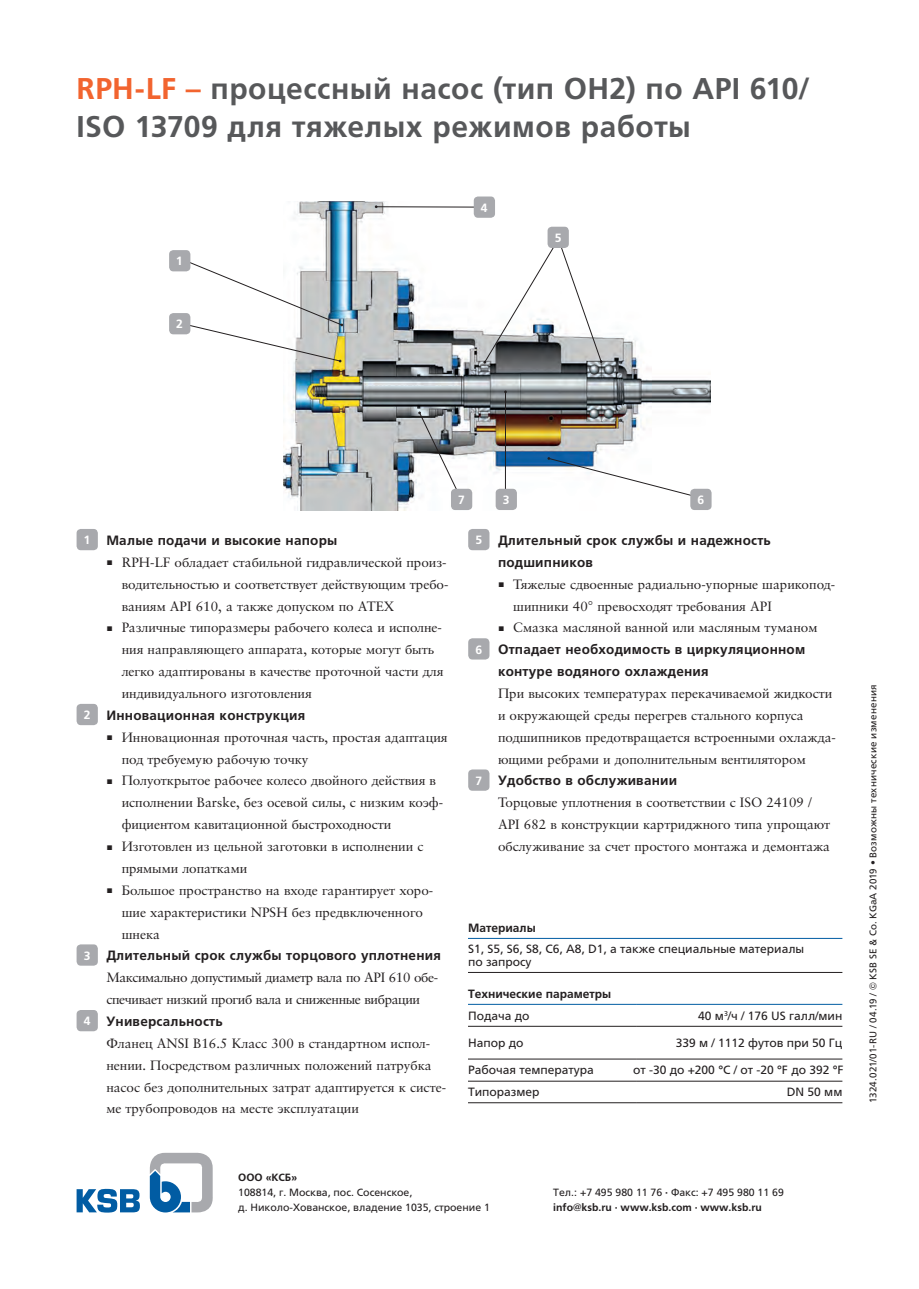
<style>
.page{position:relative;width:919px;height:1289px;background:#fff}
.page>*{position:absolute;margin:0;border:0;box-sizing:border-box;transform-origin:0 0}
._01_Heading_Title{font:700 30px/37.5px "Frutiger LTCYR";letter-spacing:.015em;color:#57585a}
._04_Cross_heading{font:13.5px/21.9px "Sabon Cyr";color:#231f20}
._04_Cross_heading-2{font:700 13.5px/21.9px "Frutiger LTCYR";letter-spacing:.015em;color:#231f20}
._04_Cross_heading-3{font:13.5px/21.9px "Sabon Cyr";letter-spacing:-.025em;color:#231f20}
._19_Table_text{font:12px/13.5px "Frutiger LTCYR";color:#231f20}
._18_Table_Sub-headin{font:700 12px "Frutiger LTCYR";color:#231f20}
._10_Big_Bullets_typo{font:700 12px "Frutiger LTCYR";color:#fff}
.t1{font:10.5px/15px "Frutiger LTCYR";color:#231f20}
.t2{font:700 10.5px "Frutiger LTCYR";color:#231f20}
._14_Reference_number{font:9.75px "Frutiger LTCYR";letter-spacing:.025em;color:#231f20}
.s1{color:#f2642f}
.s2{font-weight:700}
</style>
<div class="page">
<svg style="left:149px;top:1152px;width:64px;height:60px"></svg>
<svg style="left:77px;top:1188px;width:63px;height:24px"></svg>
<div style="left:77px;top:529px;width:21px;height:21px;background:#a8a9ad;border-radius:4px"></div>
<div style="left:77px;top:704px;width:21px;height:21px;background:#a8a9ad;border-radius:4px"></div>
<div style="left:77px;top:944px;width:21px;height:21px;background:#a8a9ad;border-radius:4px"></div>
<div style="left:77px;top:1009px;width:21px;height:22px;background:#a8a9ad;border-radius:4px"></div>
<div style="left:468px;top:529px;width:21px;height:21px;background:#a8a9ad;border-radius:4px"></div>
<div style="left:468px;top:638px;width:21px;height:21px;background:#a8a9ad;border-radius:4px"></div>
<div style="left:468px;top:769px;width:21px;height:21px;background:#a8a9ad;border-radius:4px"></div>
<img style="left:283px;top:201px;width:427px;height:309px">
<hr style="left:468px;top:1026px;width:168px;height:1px;background:#231f20">
<hr style="left:636px;top:1026px;width:206px;height:1px;background:#231f20">
<hr style="left:468px;top:1058px;width:168px;height:1px;background:#231f20">
<hr style="left:636px;top:1058px;width:206px;height:1px;background:#231f20">
<hr style="left:468px;top:1102px;width:168px;height:1px;background:#231f20">
<hr style="left:636px;top:1102px;width:206px;height:1px;background:#231f20">
<hr style="left:468px;top:1003px;width:168px;height:1px;background:#015ca3">
<hr style="left:636px;top:1003px;width:206px;height:1px;background:#015ca3">
<hr style="left:468px;top:1080px;width:168px;height:1px;background:#231f20">
<hr style="left:636px;top:1080px;width:206px;height:1px;background:#231f20">
<hr style="left:468px;top:972px;width:374px;height:1px;background:#231f20">
<hr style="left:468px;top:937px;width:374px;height:1px;background:#015ca3">
<svg style="left:179px;top:258px;width:164px;height:104px"></svg>
<div style="left:169px;top:250px;width:21px;height:21px;background:#a8a9ad;border-radius:4px"></div>
<div style="left:169px;top:313px;width:21px;height:21px;background:#a8a9ad;border-radius:4px"></div>
<hr style="left:376px;top:206px;width:114px;height:1px;background:#231f20">
<div style="left:473px;top:196px;width:22px;height:22px;background:#a8a9ad;border-radius:4px"></div>
<svg style="left:483px;top:238px;width:119px;height:125px"></svg>
<div style="left:547px;top:227px;width:21px;height:21px;background:#a8a9ad;border-radius:4px"></div>
<svg style="left:547px;top:457px;width:154px;height:41px"></svg>
<div style="left:690px;top:489px;width:21px;height:21px;background:#a8a9ad;border-radius:4px"></div>
<hr style="left:505px;top:392px;width:1px;height:107px;background:#231f20">
<svg style="left:418px;top:411px;width:44px;height:89px"></svg>
<div style="left:495px;top:489px;width:22px;height:21px;background:#a8a9ad;border-radius:4px"></div>
<div style="left:451px;top:489px;width:21px;height:21px;background:#a8a9ad;border-radius:4px"></div>
<p class="_01_Heading_Title" style="left:77px;top:70px;width:734px"><span class="s1">RPH-LF –</span> процессный насос (тип OH2) по API 610/<br>ISO 13709 для тяжелых режимов работы</p>
<p class="_10_Big_Bullets_typo" style="left:176px;top:255px;width:8px">1</p>
<p class="_10_Big_Bullets_typo" style="left:176px;top:318px;width:8px">2</p>
<p class="_10_Big_Bullets_typo" style="left:481px;top:201px;width:8px">4</p>
<p class="_10_Big_Bullets_typo" style="left:554px;top:231px;width:8px">5</p>
<p class="_10_Big_Bullets_typo" style="left:458px;top:493px;width:8px">7</p>
<p class="_10_Big_Bullets_typo" style="left:503px;top:493px;width:8px">3</p>
<p class="_10_Big_Bullets_typo" style="left:697px;top:493px;width:8px">6</p>
<p class="_10_Big_Bullets_typo" style="left:84px;top:533px;width:8px">1</p>
<p class="_04_Cross_heading-2" style="left:106px;top:529px;width:232px">Малые подачи и высокие напоры</p>
<p class="_04_Cross_heading" style="left:122px;top:551px;width:328px;text-indent:-14px">■ RPH-LF обладает стабильной гидравлической произ&shy;водительностью и соответствует действующим требо&shy;ваниям API 610, а также допуском по ATEX</p>
<p class="_04_Cross_heading" style="left:122px;top:617px;width:323px;text-indent:-14px">■ Различные типоразмеры рабочего колеса и исполне&shy;ния направляющего аппарата, которые могут быть легко адаптированы в качестве проточной части для индивидуального изготовления</p>
<p class="_10_Big_Bullets_typo" style="left:84px;top:708px;width:8px">2</p>
<p class="_04_Cross_heading-2" style="left:106px;top:704px;width:200px">Инновационная конструкция</p>
<p class="_04_Cross_heading" style="left:122px;top:726px;width:327px;text-indent:-14px">■ Инновационная проточная часть, простая адаптация под требуемую рабочую точку</p>
<p class="_04_Cross_heading" style="left:122px;top:770px;width:323px;text-indent:-14px">■ Полуоткрытое рабочее колесо двойного действия в исполнении Barske, без осевой силы, с низким коэф&shy;фициентом кавитационной быстроходности</p>
<p class="_04_Cross_heading" style="left:122px;top:835px;width:303px;text-indent:-14px">■ Изготовлен из цельной заготовки в исполнении с прямыми лопатками</p>
<p class="_04_Cross_heading" style="left:122px;top:879px;width:313px;text-indent:-14px">■ Большое пространство на входе гарантирует хоро&shy;шие характеристики NPSH без предвключенного шнека</p>
<p class="_10_Big_Bullets_typo" style="left:84px;top:949px;width:8px">3</p>
<p class="_04_Cross_heading-2" style="left:106px;top:944px;width:336px">Длительный срок службы торцового уплотнения</p>
<p class="_04_Cross_heading-3" style="left:106px;top:966px;width:333px">Максимально допустимый диаметр вала по API 610 обе&shy;спечивает низкий прогиб вала и сниженные вибрации</p>
<p class="_10_Big_Bullets_typo" style="left:84px;top:1014px;width:8px">4</p>
<p class="_04_Cross_heading-2" style="left:106px;top:1010px;width:118px">Универсальность</p>
<p class="_04_Cross_heading" style="left:106px;top:1032px;width:341px">Фланец ANSI B16.5 Класс 300 в стандартном испол&shy;нении. Посредством различных положений патрубка насос без дополнительных затрат адаптируется к систе&shy;ме трубопроводов на месте эксплуатации</p>
<p class="_10_Big_Bullets_typo" style="left:475px;top:533px;width:8px">5</p>
<p class="_04_Cross_heading-2" style="left:498px;top:529px;width:274px">Длительный срок службы и надежность подшипников</p>
<p class="_04_Cross_heading" style="left:513px;top:573px;width:323px;text-indent:-14px">■ Тяжелые сдвоенные радиально-упорные шарикопод&shy;шипники 40° превосходят требования API</p>
<p class="_04_Cross_heading" style="left:499px;top:617px;width:320px">■ Смазка масляной ванной или масляным туманом</p>
<p class="_10_Big_Bullets_typo" style="left:475px;top:643px;width:8px">6</p>
<p class="_04_Cross_heading-2" style="left:498px;top:638px;width:309px">Отпадает необходимость в циркуляционном контуре водяного охлаждения</p>
<p class="_04_Cross_heading" style="left:498px;top:682px;width:339px">При высоких температурах перекачиваемой жидкости и окружающей среды перегрев стального корпуса подшипников предотвращается встроенными охлажда&shy;ющими ребрами и дополнительным вентилятором</p>
<p class="_10_Big_Bullets_typo" style="left:475px;top:774px;width:8px">7</p>
<p class="_04_Cross_heading-2" style="left:498px;top:770px;width:181px">Удобство в обслуживании</p>
<p class="_04_Cross_heading" style="left:498px;top:791px;width:334px">Торцовые уплотнения в соответствии с ISO 24109 /<br>API 682 в конструкции картриджного типа упрощают обслуживание за счет простого монтажа и демонтажа</p>
<p class="_18_Table_Sub-headin" style="left:468px;top:920px;width:69px">Материалы</p>
<p class="_19_Table_text" style="left:468px;top:942px;width:337px">S1, S5, S6, S8, C6, A8, D1, а также специальные материалы по запросу</p>
<p class="_18_Table_Sub-headin" style="left:468px;top:986px;width:145px">Технические параметры</p>
<p class="_19_Table_text" style="left:468px;top:1008px;width:63px">Подача до</p>
<p class="_19_Table_text" style="left:698px;top:1008px;width:146px">40 м<sup>3</sup>/ч / 176 US галл/мин</p>
<p class="_19_Table_text" style="left:468px;top:1036px;width:57px">Напор до</p>
<p class="_19_Table_text" style="left:675px;top:1036px;width:168px">339 м / 1112 футов при 50 Гц</p>
<p class="_19_Table_text" style="left:468px;top:1063px;width:127px">Рабочая температура</p>
<p class="_19_Table_text" style="left:633px;top:1063px;width:212px">от -30 до +200 °C / от -20 °F до 392 °F</p>
<p class="_19_Table_text" style="left:468px;top:1085px;width:73px">Типоразмер</p>
<p class="_19_Table_text" style="left:786px;top:1085px;width:57px">DN 50 мм</p>
<p class="t2" style="left:238px;top:1171px;width:60px">OOO «КСБ»</p>
<p class="t1" style="left:238px;top:1185px;width:253px">108814, г. Москва, пос. Сосенское,<br>д. Николо-Хованское, владение 1035, строение 1</p>
<p class="t1" style="left:553px;top:1185px;width:232px">Teл.: +7 495 980 11 76 <span class="s2">·</span> Фaкc: +7 495 980 11 69</p>
<p class="t2" style="left:553px;top:1201px;width:210px">info@ksb.ru · www.ksb.com · www.ksb.ru</p>
<p class="_14_Reference_number" style="left:867px;top:1102px;width:420px;rotate:-90deg">1324.021/01-RU / 04.19 / © KSB SE &amp; Co. KGaA 2019 • Возможны технические изменения</p>
</div>
